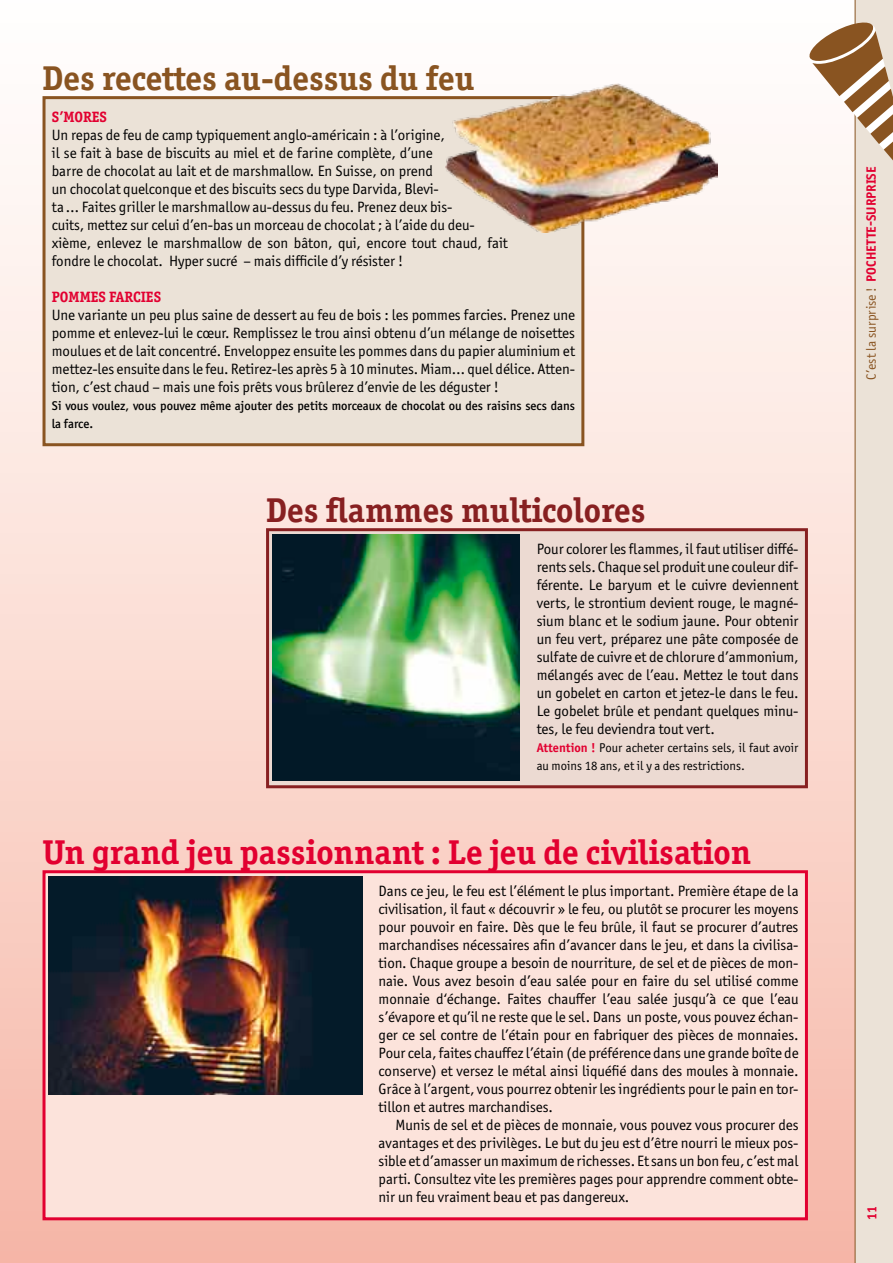
<style>
.page{position:relative;width:893px;height:1263px;background:#fff}
.page>*{position:absolute;margin:0;border:0;box-sizing:border-box;transform-origin:0 0}
.t1{font:700 34.5px "Officina Serif ITC Pro";color:#e20030}
.t2{font:700 34.5px "Officina Serif ITC Pro";color:#895421}
.t3{font:700 34.5px "Officina Serif ITC Pro";color:#872021}
.t4{font:15px/18px "Officina Sans ITC Pro";letter-spacing:-.005em;color:#000;text-align:justify}
.t5{font:700 15px "Officina Serif ITC Pro";letter-spacing:.13em;color:#e20030}
.t6{font:700 13.5px "Officina Sans ITC Pro";color:#e20030}
.t7{font:500 12.75px/18px "Officina Sans ITC Pro";color:#000}
.t8{font:12.75px/18px "Officina Sans ITC Pro";color:#000}
.s1{font-weight:700;color:#e20030}
.s2{font-weight:400;color:#895421}
</style>
<div class="page">
<div style="left:0;top:0;width:893px;height:1263px;background:linear-gradient(to bottom,#fff,#f5b5a6)"></div>
<div style="left:855px;top:0;width:38px;height:1263px;background:#ebe2d7"></div>
<svg style="left:807px;top:21px;width:86px;height:159px"></svg>
<div style="left:44px;top:98px;width:539px;height:347px;background:#ebe2d7"></div>
<div style="left:43px;top:96px;width:541px;height:350px;border:3px solid #895421"></div>
<img style="left:445px;top:84px;width:272px;height:149px">
<div style="left:268px;top:530px;width:538px;height:257px;background:#ecdad2"></div>
<div style="left:266px;top:528px;width:542px;height:260px;border:3px solid #872021"></div>
<img style="left:272px;top:535px;width:248px;height:245px">
<div style="left:44px;top:872px;width:762px;height:347px;background:#fce3db"></div>
<div style="left:43px;top:870px;width:765px;height:350px;border:3px solid #e20030"></div>
<img style="left:49px;top:877px;width:314px;height:217px">
<h1 class="t2" style="left:43px;top:57px;width:434px">Des recettes au-dessus du feu</h1>
<p class="t5" style="left:52px;top:108px;width:49px">S’mores</p>
<p class="t4" style="left:52px;top:126px;width:457px;text-align:left">Un repas de feu de camp typiquement anglo-américain : à l’origine,<br>il se fait à base de biscuits au miel et de farine complète, d’une<br>barre de chocolat au lait et de marshmallow. En Suisse, on prend<br>un chocolat quelconque et des biscuits secs du type Darvida, Blevi-<br>ta… Faites griller le marshmallow au-dessus du feu. Prenez deux bis-<br>cuits, mettez sur celui d’en-bas un morceau de chocolat ; à l’aide du deu&shy;xième, enlevez le marshmallow de son bâton, qui, encore tout chaud, fait fondre le chocolat. Hyper sucré – mais difficile d’y résister !</p>
<p class="t5" style="left:52px;top:288px;width:27px">Pommes</p>
<p class="t5" style="left:109px;top:288px;width:45px">farcies</p>
<p class="t4" style="left:52px;top:306px;width:525px">Une variante un peu plus saine de dessert au feu de bois : les pommes farcies. Prenez une pomme et enlevez-lui le cœur. Remplissez le trou ainsi obtenu d’un mélange de noisettes moulues et de lait concentré. Enveloppez ensuite les pommes dans du papier aluminium et mettez-les ensuite dans le feu. Retirez-les après 5 à 10 minutes. Miam… quel délice. Atten&shy;tion, c’est chaud – mais une fois prêts vous brûlerez d’envie de les déguster !</p>
<p class="t7" style="left:52px;top:397px;width:525px">Si vous voulez, vous pouvez même ajouter des petits morceaux de chocolat ou des raisins secs dans la farce.</p>
<h1 class="t3" style="left:266px;top:489px;width:381px">Des flammes multicolores</h1>
<p class="t4" style="left:537px;top:540px;width:263px">Pour colorer les flammes, il faut utiliser diffé&shy;rents sels. Chaque sel produit une couleur dif&shy;férente. Le baryum et le cuivre deviennent verts, le strontium devient rouge, le magné&shy;sium blanc et le sodium jaune. Pour obtenir un feu vert, préparez une pâte composée de sulfate de cuivre et de chlorure d’ammonium, mélangés avec de l’eau. Mettez le tout dans un gobelet en carton et jetez-le dans le feu.<br>Le gobelet brûle et pendant quelques minu&shy;tes, le feu deviendra tout vert.</p>
<p class="t8" style="left:537px;top:739px;width:263px"><span class="s1">Attention !</span> Pour acheter certains sels, il faut avoir au moins 18 ans, et il y a des restrictions.</p>
<h1 class="t1" style="left:43px;top:831px;width:710px">Un grand jeu passionnant : Le jeu de civilisation</h1>
<p class="t4" style="left:379px;top:882px;width:422px">Dans ce jeu, le feu est l’élément le plus important. Première étape de la civilisation, il faut « découvrir » le feu, ou plutôt se procurer les moyens pour pouvoir en faire. Dès que le feu brûle, il faut se procurer d’autres marchandises nécessaires afin d’avancer dans le jeu, et dans la civilisa&shy;tion. Chaque groupe a besoin de nourriture, de sel et de pièces de mon&shy;naie. Vous avez besoin d’eau salée pour en faire du sel utilisé comme monnaie d‘échange. Faites chauffer l’eau salée jusqu’à ce que l’eau s’évapore et qu’il ne reste que le sel. Dans un poste, vous pouvez échan&shy;ger ce sel contre de l’étain pour en fabriquer des pièces de monnaies.<br>Pour cela, faites chauffez l’étain (de préférence dans une grande boîte de conserve) et versez le métal ainsi liquéfié dans des moules à monnaie.<br>Grâce à l’argent, vous pourrez obtenir les ingrédients pour le pain en tor&shy;tillon et autres marchandises.</p>
<p class="t4" style="left:379px;top:1116px;width:421px;text-indent:17px">Munis de sel et de pièces de monnaie, vous pouvez vous procurer des avantages et des privilèges. Le but du jeu est d’être nourri le mieux pos&shy;sible et d’amasser un maximum de richesses. Et sans un bon feu, c’est mal parti. Consultez vite les premières pages pour apprendre comment obte&shy;nir un feu vraiment beau et pas dangereux.</p>
<p class="t6" style="left:863px;top:380px;width:215px;rotate:-90deg"><span class="s2">C’est la surprise !</span> Pochette-surprise</p>
<p class="t6" style="left:863px;top:1220px;width:16px;rotate:-90deg">11</p>
</div>
